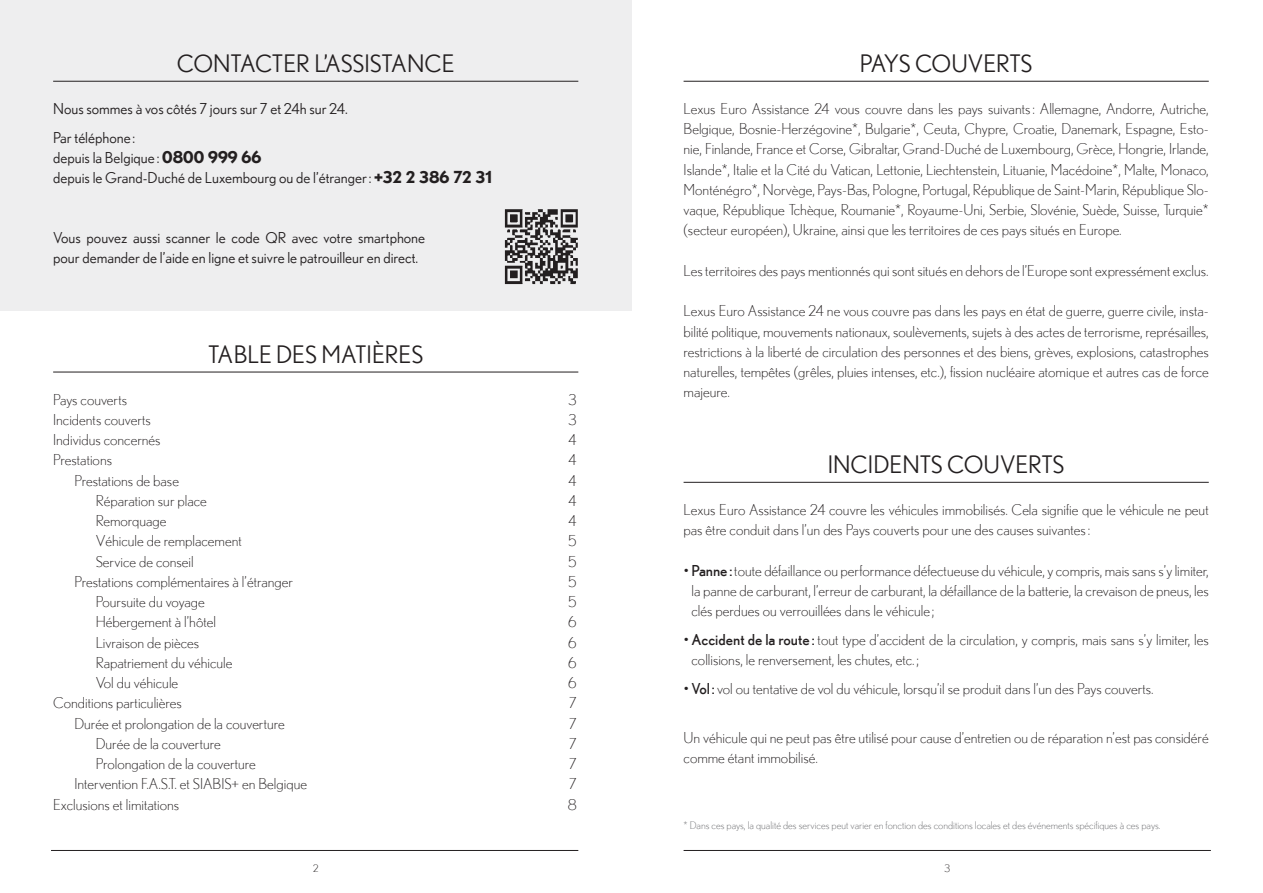
<style>
.page{position:relative;width:1263px;height:893px;background:#fff}
.page>*{position:absolute;margin:0;border:0;box-sizing:border-box;transform-origin:0 0}
.t1{font:24px "Nobel";color:#231f20}
.t2{font:24px "Nobel";letter-spacing:-.02em;color:#231f20}
.t3{font:300 15px/20.2px "Nobel";color:#231f20;text-align:justify}
.t4{font:15px/20.2px "Nobel";color:#231f20}
.t5{font:300 10.5px "Nobel";color:#6c6d70}
.t6{font:300 10.5px "Nobel";color:#231f20}
.s1{font-weight:700;font-size:16.5px}
.s2{font-weight:400}
</style>
<div class="page">
<hr style="left:51px;top:850px;width:527px;height:1px;background:#231f20">
<hr style="left:684px;top:850px;width:527px;height:1px;background:#231f20">
<div style="left:0;top:0;width:631px;height:310px;background:#eeeeef"></div>
<hr style="left:53px;top:372px;width:525px;height:1px;background:#231f20">
<hr style="left:53px;top:81px;width:525px;height:1px;background:#231f20">
<img style="left:504px;top:209px;width:74px;height:76px">
<hr style="left:684px;top:81px;width:525px;height:1px;background:#231f20">
<hr style="left:684px;top:482px;width:525px;height:1px;background:#231f20">
<h1 class="t1" style="left:177px;top:50px;width:279px">CONTACTER L’ASSISTANCE</h1>
<p class="t4" style="left:53px;top:94px;width:296px;line-height:28.8px">Nous sommes à vos côtés 7 jours sur 7 et 24h sur 24.<br>Par téléphone :</p>
<p class="t4" style="left:53px;top:147px;width:440px">depuis la Belgique : <span class="s1">0800 999 66<br></span>depuis le Grand-Duché de Luxembourg ou de l’étranger: <span class="s1">+32 2 386 72 31</span></p>
<p class="t4" style="left:53px;top:227px;width:373px">Vous pouvez aussi scanner le code QR avec votre smartphone pour demander de l’aide en ligne et suivre le patrouilleur en direct.</p>
<h1 class="t1" style="left:208px;top:341px;width:217px">TABLE DES MATIÈRES</h1>
<p class="t3" style="left:53px;top:389px;width:75px">Pays couverts</p>
<p class="t3" style="left:568px;top:389px;width:10px">3</p>
<p class="t3" style="left:53px;top:409px;width:99px">Incidents couverts</p>
<p class="t3" style="left:568px;top:409px;width:10px">3</p>
<p class="t3" style="left:53px;top:429px;width:109px">Individus concernés</p>
<p class="t3" style="left:569px;top:429px;width:10px">4</p>
<p class="t3" style="left:53px;top:450px;width:60px">Prestations</p>
<p class="t3" style="left:569px;top:450px;width:10px">4</p>
<p class="t3" style="left:74px;top:470px;width:106px">Prestations de base</p>
<p class="t3" style="left:569px;top:470px;width:10px">4</p>
<p class="t3" style="left:96px;top:490px;width:113px">Réparation sur place</p>
<p class="t3" style="left:569px;top:490px;width:10px">4</p>
<p class="t3" style="left:96px;top:510px;width:72px">Remorquage</p>
<p class="t3" style="left:569px;top:510px;width:10px">4</p>
<p class="t3" style="left:96px;top:531px;width:148px">Véhicule de remplacement</p>
<p class="t3" style="left:568px;top:531px;width:10px">5</p>
<p class="t3" style="left:96px;top:551px;width:99px">Service de conseil</p>
<p class="t3" style="left:568px;top:551px;width:10px">5</p>
<p class="t3" style="left:74px;top:571px;width:220px">Prestations complémentaires à l’étranger</p>
<p class="t3" style="left:568px;top:571px;width:10px">5</p>
<p class="t3" style="left:96px;top:591px;width:111px">Poursuite du voyage</p>
<p class="t3" style="left:568px;top:591px;width:10px">5</p>
<p class="t3" style="left:96px;top:612px;width:122px">Hébergement à l’hôtel</p>
<p class="t3" style="left:568px;top:612px;width:10px">6</p>
<p class="t3" style="left:96px;top:632px;width:105px">Livraison de pièces</p>
<p class="t3" style="left:568px;top:632px;width:10px">6</p>
<p class="t3" style="left:96px;top:652px;width:138px">Rapatriement du véhicule</p>
<p class="t3" style="left:568px;top:652px;width:10px">6</p>
<p class="t3" style="left:96px;top:672px;width:84px">Vol du véhicule</p>
<p class="t3" style="left:568px;top:672px;width:10px">6</p>
<p class="t3" style="left:53px;top:693px;width:130px">Conditions particulières</p>
<p class="t3" style="left:569px;top:693px;width:9px">7</p>
<p class="t3" style="left:74px;top:713px;width:212px">Durée et prolongation de la couverture</p>
<p class="t3" style="left:569px;top:713px;width:9px">7</p>
<p class="t3" style="left:96px;top:733px;width:127px">Durée de la couverture</p>
<p class="t3" style="left:569px;top:733px;width:9px">7</p>
<p class="t3" style="left:96px;top:753px;width:162px">Prolongation de la couverture</p>
<p class="t3" style="left:569px;top:753px;width:9px">7</p>
<p class="t3" style="left:74px;top:774px;width:234px">Intervention F.A.S.T. et SIABIS+ en Belgique</p>
<p class="t3" style="left:569px;top:774px;width:9px">7</p>
<p class="t3" style="left:53px;top:794px;width:128px">Exclusions et limitations</p>
<p class="t3" style="left:568px;top:794px;width:11px">8</p>
<h1 class="t2" style="left:860px;top:50px;width:174px">PAYS COUVERTS</h1>
<p class="t3" style="left:684px;top:98px;width:527px">Lexus Euro Assistance 24 vous couvre dans les pays suivants: Allemagne, Andorre, Autriche, Belgique, Bosnie-Herzégovine*, Bulgarie*, Ceuta, Chypre, Croatie, Danemark, Espagne, Esto&shy;nie, Finlande, France et Corse, Gibraltar, Grand-Duché de Luxembourg, Grèce, Hongrie, Irlande, Islande*, Italie et la Cité du Vatican, Lettonie, Liechtenstein, Lituanie, Macédoine*, Malte, Monaco, Monténégro*, Norvège, Pays-Bas, Pologne, Portugal, République de Saint-Marin, République Slo&shy;vaque, République Tchèque, Roumanie*, Royaume-Uni, Serbie, Slovénie, Suède, Suisse, Turquie* (secteur européen), Ukraine, ainsi que les territoires de ces pays situés en Europe.</p>
<p class="t3" style="left:684px;top:260px;width:527px">Les territoires des pays mentionnés qui sont situés en dehors de l’Europe sont expressément exclus.</p>
<p class="t3" style="left:684px;top:301px;width:527px">Lexus Euro Assistance 24 ne vous couvre pas dans les pays en état de guerre, guerre civile, insta&shy;bilité politique, mouvements nationaux, soulèvements, sujets à des actes de terrorisme, représailles, restrictions à la liberté de circulation des personnes et des biens, grèves, explosions, catastrophes naturelles, tempêtes (grêles, pluies intenses, etc.), fission nucléaire atomique et autres cas de force majeure.</p>
<h1 class="t1" style="left:828px;top:451px;width:238px">INCIDENTS COUVERTS</h1>
<p class="t3" style="left:684px;top:499px;width:527px">Lexus Euro Assistance 24 couvre les véhicules immobilisés. Cela signifie que le véhicule ne peut pas être conduit dans l’un des Pays couverts pour une des causes suivantes:</p>
<p class="t3" style="left:691px;top:560px;width:519px;text-indent:-8px"><span class="s2">• Panne :</span> toute défaillance ou performance défectueuse du véhicule, y compris, mais sans s’y limiter, la panne de carburant, l’erreur de carburant, la défaillance de la batterie, la crevaison de pneus, les clés perdues ou verrouillées dans le véhicule ;</p>
<p class="t3" style="left:691px;top:629px;width:519px;text-indent:-8px"><span class="s2">• Accident de la route :</span> tout type d’accident de la circulation, y compris, mais sans s’y limiter, les collisions, le renversement, les chutes, etc. ;</p>
<p class="t3" style="left:684px;top:678px;width:472px"><span class="s2">• Vol :</span> vol ou tentative de vol du véhicule, lorsqu’il se produit dans l’un des Pays couverts.</p>
<p class="t3" style="left:684px;top:727px;width:527px">Un véhicule qui ne peut pas être utilisé pour cause d’entretien ou de réparation n’est pas considéré comme étant immobilisé.</p>
<p class="t5" style="left:684px;top:819px;width:478px">* Dans ces pays, la qualité des services peut varier en fonction des conditions locales et des événements spécifiques à ces pays.</p>
<p class="t6" style="left:313px;top:862px;width:7px">2</p>
<p class="t6" style="left:944px;top:862px;width:7px">3</p>
</div>
